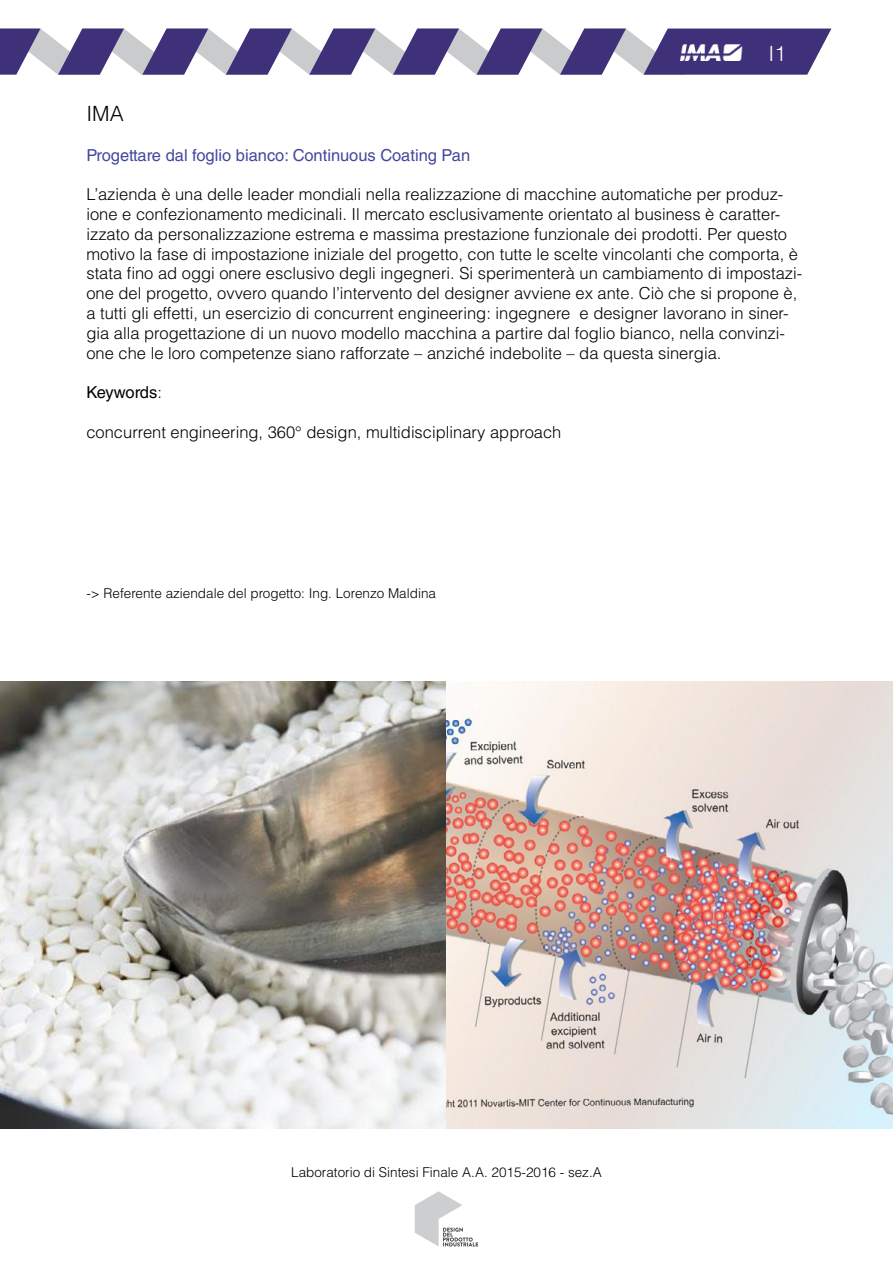
<style>
.page{position:relative;width:893px;height:1263px;background:#fff}
.page>*{position:absolute;margin:0;border:0;box-sizing:border-box;transform-origin:0 0}
.t1{font:300 21px "Helvetica LT Std";color:#000}
.t2{font:300 21px "Helvetica LT Std";color:#fff}
.t3{font:300 16.5px/19.8px "Helvetica LT Std";color:#000}
.t4{font:16.5px "Helvetica LT Std";color:#42479d}
.t5{font:16.5px "Helvetica LT Std";letter-spacing:-.01em;color:#000}
.t6{font:300 13.5px "Helvetica LT Std";color:#000}
.s1{font-weight:300}
</style>
<div class="page">
<svg style="left:415px;top:1191px;width:63px;height:55px"></svg>
<img style="left:0;top:681px;width:893px;height:447px">
<svg style="left:0;top:29px;width:831px;height:46px"></svg>
<img style="left:680px;top:45px;width:63px;height:16px">
<p class="t2" style="left:769px;top:40px;width:19px">I1</p>
<p class="t1" style="left:86px;top:100px;width:39px">IMA</p>
<p class="t4" style="left:86px;top:145px;width:385px">Progettare dal foglio bianco: Continuous Coating Pan</p>
<p class="t3" style="left:86px;top:184px;width:717px">L’azienda è una delle leader mondiali nella realizzazione di macchine automatiche per produz&shy;ione e confezionamento medicinali. Il mercato esclusivamente orientato al business è caratter&shy;izzato da personalizzazione estrema e massima prestazione funzionale dei prodotti. Per questo motivo la fase di impostazione iniziale del progetto, con tutte le scelte vincolanti che comporta, è stata fino ad oggi onere esclusivo degli ingegneri. Si sperimenterà un cambiamento di impostazi&shy;one del progetto, ovvero quando l’intervento del designer avviene ex ante. Ciò che si propone è, a tutti gli effetti, un esercizio di concurrent engineering: ingegnere e designer lavorano in siner&shy;gia alla progettazione di un nuovo modello macchina a partire dal foglio bianco, nella convinzi&shy;one che le loro competenze siano rafforzate – anziché indebolite – da questa sinergia.</p>
<p class="t5" style="left:86px;top:383px;width:77px">Keywords<span class="s1">:</span></p>
<p class="t3" style="left:86px;top:422px;width:476px">concurrent engineering, 360° design, multidisciplinary approach</p>
<p class="t6" style="left:86px;top:585px;width:351px">-&gt; Referente aziendale del progetto: Ing. Lorenzo Maldina</p>
<p class="t6" style="left:291px;top:1163px;width:312px">Laboratorio di Sintesi Finale A.A. 2015-2016 - sez.A</p>
</div>
